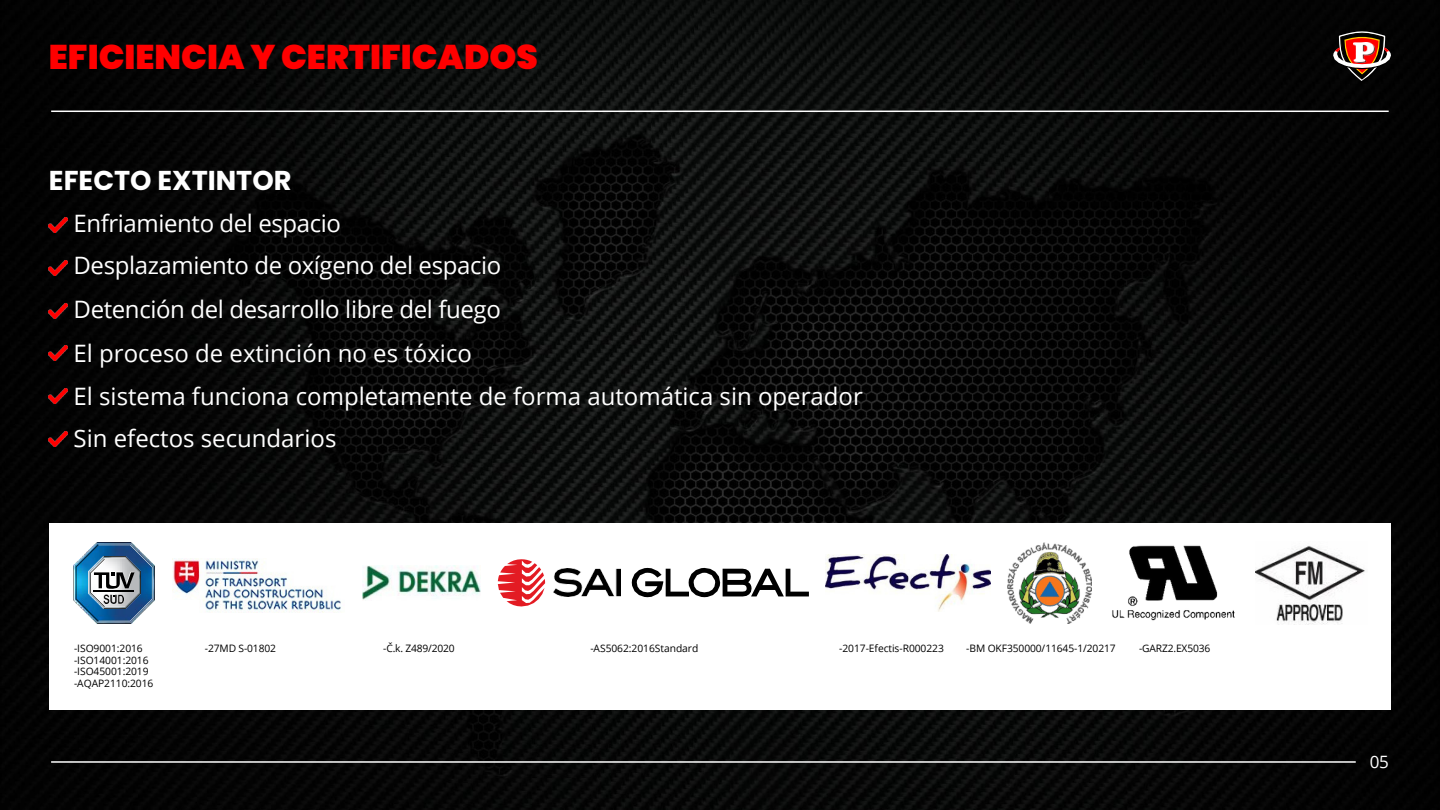
<style>
.page{position:relative;width:1440px;height:810px;background:#fff}
.page>*{position:absolute;margin:0;border:0;box-sizing:border-box;transform-origin:0 0}
.t1{font:900 34.2px "Poppins";color:#f00}
.t2{font:700 27.3px "Poppins";color:#fff}
.t3{font:24px/42.3px "Open Sans";color:#fff}
.t4{font:17px "Open Sans";color:#fff}
.t5{font:10.3px/11.5px "Open Sans";letter-spacing:-.005em;color:#000}
</style>
<div class="page">
<img style="left:1px;top:0;width:1438px;height:809px">
<svg style="left:1333px;top:31px;width:58px;height:50px;background:#5d392f"></svg>
<img style="left:1354px;top:42px;width:20px;height:20px">
<hr style="left:51px;top:111px;width:1338px;height:1px;background:#fff">
<hr style="left:51px;top:761px;width:1305px;height:2px;background:#fff">
<img style="left:49px;top:218px;width:19px;height:15px">
<img style="left:49px;top:261px;width:19px;height:15px">
<img style="left:49px;top:303px;width:19px;height:15px">
<img style="left:49px;top:346px;width:19px;height:15px">
<img style="left:49px;top:389px;width:19px;height:15px">
<img style="left:49px;top:431px;width:19px;height:15px">
<div style="left:49px;top:523px;width:1342px;height:187px;background:#fff"></div>
<img style="left:74px;top:542px;width:80px;height:81px">
<img style="left:76px;top:545px;width:76px;height:76px">
<hr style="left:94px;top:591px;width:40px;height:1px;background:#000">
<img style="left:553px;top:568px;width:67px;height:29px">
<svg style="left:498px;top:559px;width:47px;height:47px"></svg>
<svg style="left:632px;top:568px;width:177px;height:29px"></svg>
<img style="left:826px;top:555px;width:164px;height:57px">
<img style="left:1007px;top:542px;width:84px;height:81px">
<img style="left:1112px;top:545px;width:123px;height:76px">
<img style="left:1255px;top:545px;width:110px;height:79px">
<img style="left:362px;top:565px;width:119px;height:35px">
<img style="left:172px;top:559px;width:169px;height:53px">
<p class="t1" style="left:49px;top:33px;width:490px">EFICIENCIA Y CERTIFICADOS</p>
<p class="t2" style="left:49px;top:161px;width:244px">EFECTO EXTINTOR</p>
<p class="t3" style="left:74px;top:202px;width:429px">Enfriamiento del espacio<br>Desplazamiento de oxígeno del espacio</p>
<p class="t3" style="left:74px;top:287px;width:429px">Detención del desarrollo libre del fuego</p>
<p class="t3" style="left:74px;top:331px;width:791px;line-height:42.8px">El proceso de extinción no es tóxico<br>El sistema funciona completamente de forma automática sin operador</p>
<p class="t3" style="left:74px;top:417px;width:264px">Sin efectos secundarios</p>
<p class="t5" style="left:74px;top:642px;width:81px">-ISO9001:2016 -ISO14001:2016 -ISO45001:2019 -AQAP2110:2016</p>
<p class="t5" style="left:205px;top:642px;width:73px">-27MD S-01802</p>
<p class="t5" style="left:383px;top:642px;width:73px">-Č.k. Z489/2020</p>
<p class="t5" style="left:590px;top:642px;width:109px">-AS5062:2016Standard</p>
<p class="t5" style="left:839px;top:642px;width:106px">-2017-Efectis-R000223</p>
<p class="t5" style="left:966px;top:642px;width:151px">-BM OKF350000/11645-1/20217</p>
<p class="t5" style="left:1139px;top:642px;width:73px">-GARZ2.EX5036</p>
<p class="t4" style="left:1370px;top:750px;width:21px">05</p>
</div>
